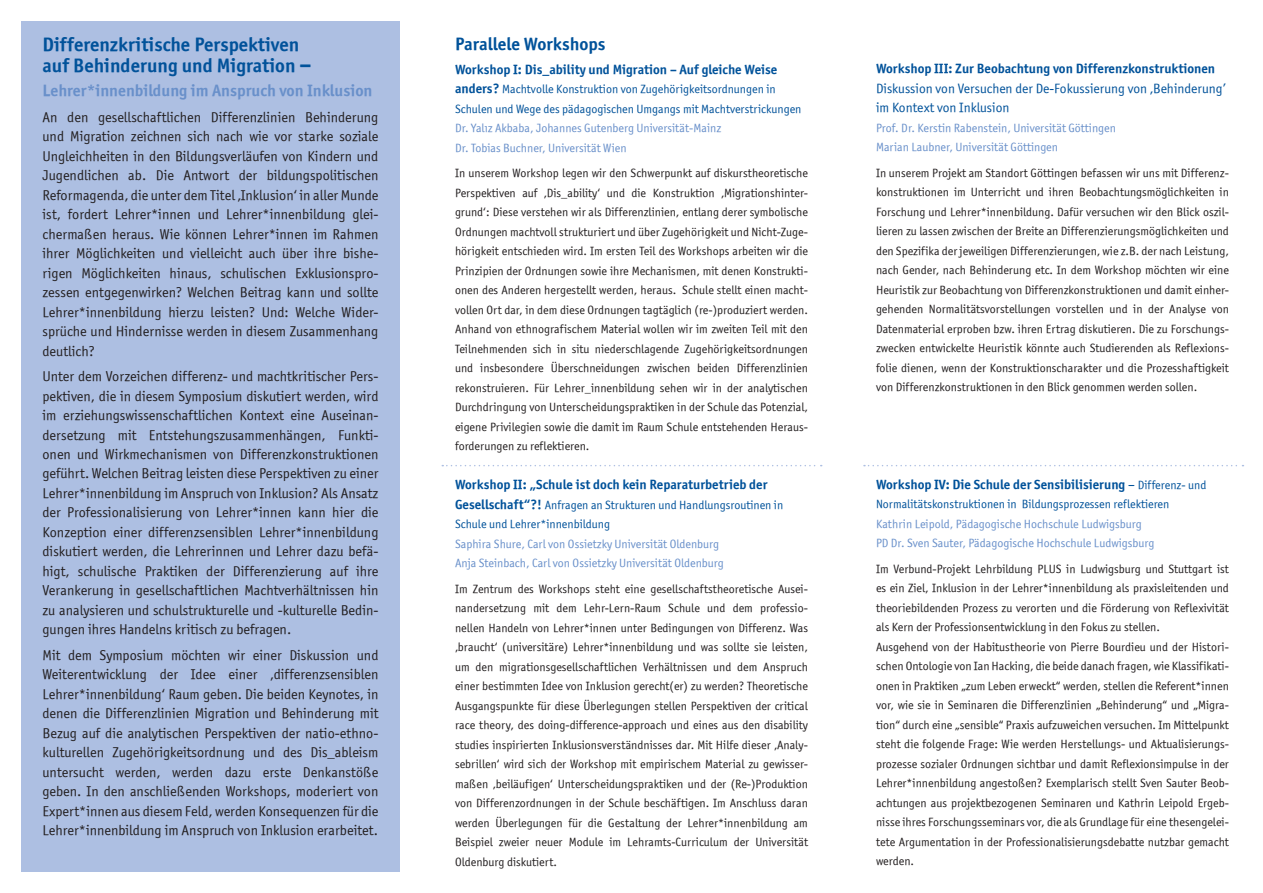
<style>
.page{position:relative;width:1263px;height:893px;background:#fff}
.page>*{position:absolute;margin:0;border:0;box-sizing:border-box;transform-origin:0 0}
.t1{font:19.5px/21px "Officina Sans ITCTT Bold";color:#01529a}
.t2{font:18px "Officina Sans ITCTT Bold";color:#01529a}
.t3{font:16.5px "Officina Sans ITCTT Bold";color:#6990ca}
.t4{font:14.25px/19.5px "Officina Sans ITCTT Book";color:#231f20;text-align:justify}
.t5{font:13.5px "Officina Sans ITCTT Bold";color:#01529a}
.t6{font:13.5px/19.5px "Officina Sans ITCTT Book";color:#01529a}
.t7{font:12px/19.5px "Officina Sans ITCTT Book";color:#231f20;text-align:justify}
.t8{font:12px/19.5px "Officina Sans ITCTT Book";color:#6990ca}
.t9{font:12px/19.5px "Officina Sans ITCTT Book";color:#01529a}
.s1{font-size:24px}
.s2{font-family:"Officina Sans ITCTT Bold";font-size:13.5px}
.s3{font-family:"Officina Sans ITCTT Book"}
.s4{font-family:"Officina Sans ITCTT Book";font-size:12px}
</style>
<div class="page">
<div style="left:21px;top:21px;width:379px;height:851px;background:#adbfe2"></div>
<svg style="left:442px;top:465px;width:380px;height:1px"></svg>
<svg style="left:864px;top:465px;width:379px;height:1px"></svg>
<h1 class="t1" style="left:43px;top:34px;width:270px">Differenzkritische Perspektiven auf Behinderung und Migration <span class="s1">–</span></h1>
<h3 class="t3" style="left:43px;top:80px;width:331px">Lehrer*innenbildung im Anspruch von Inklusion</h3>
<p class="t4" style="left:43px;top:107px;width:337px">An den gesellschaftlichen Differenzlinien Behinderung und Migration zeichnen sich nach wie vor starke soziale Ungleichheiten in den Bildungsverläufen von Kindern und Jugendlichen ab. Die Antwort der bildungspolitischen Reformagenda, die unter dem Titel ‚Inklusion‘ in aller Munde ist, fordert Lehrer*innen und Lehrer*innenbildung glei&shy;chermaßen heraus. Wie können Lehrer*innen im Rahmen ihrer Möglichkeiten und vielleicht auch über ihre bishe&shy;rigen Möglichkeiten hinaus, schulischen Exklusionspro&shy;zessen entgegenwirken? Welchen Beitrag kann und sollte Lehrer*innenbildung hierzu leisten? Und: Welche Wider&shy;sprüche und Hindernisse werden in diesem Zusammenhang deutlich?</p>
<p class="t4" style="left:43px;top:366px;width:337px">Unter dem Vorzeichen differenz- und machtkritischer Pers&shy;pektiven, die in diesem Symposium diskutiert werden, wird im erziehungswissenschaftlichen Kontext eine Auseinan&shy;dersetzung mit Entstehungszusammenhängen, Funkti&shy;onen und Wirkmechanismen von Differenzkonstruktionen geführt. Welchen Beitrag leisten diese Perspektiven zu einer Lehrer*innenbildung im Anspruch von Inklusion? Als Ansatz der Professionalisierung von Lehrer*innen kann hier die Konzeption einer differenzsensiblen Lehrer*innenbildung diskutiert werden, die Lehrerinnen und Lehrer dazu befä&shy;higt, schulische Praktiken der Differenzierung auf ihre Verankerung in gesellschaftlichen Machtverhältnissen hin zu analysieren und schulstrukturelle und -kulturelle Bedin&shy;gungen ihres Handelns kritisch zu befragen.</p>
<p class="t4" style="left:43px;top:645px;width:337px">Mit dem Symposium möchten wir einer Diskussion und Weiterentwicklung der Idee einer ‚differenzsensiblen Lehrer*innenbildung‘ Raum geben. Die beiden Keynotes, in denen die Differenzlinien Migration und Behinderung mit Bezug auf die analytischen Perspektiven der natio-ethno&shy;kulturellen Zugehörigkeitsordnung und des Dis_ableism untersucht werden, werden dazu erste Denkanstöße geben. In den anschließenden Workshops, moderiert von Expert*innen aus diesem Feld, werden Konsequenzen für die Lehrer*innenbildung im Anspruch von Inklusion erarbeitet.</p>
<h2 class="t2" style="left:455px;top:33px;width:152px">Parallele Workshops</h2>
<p class="t5" style="left:455px;top:61px;width:324px">Workshop I: Dis_ability und Migration – Auf gleiche Weise</p>
<p class="t9" style="left:455px;top:80px;width:348px"><span class="s2">anders?</span> Machtvolle Konstruktion von Zugehörigkeitsordnungen in<br>Schulen und Wege des pädagogischen Umgangs mit Machtverstrickungen</p>
<p class="t8" style="left:455px;top:119px;width:268px">Dr. Yalız Akbaba, Johannes Gutenberg Universität-Mainz<br>Dr. Tobias Buchner, Universität Wien</p>
<p class="t7" style="left:455px;top:164px;width:354px">In unserem Workshop legen wir den Schwerpunkt auf diskurstheoretische Perspektiven auf ‚Dis_ability‘ und die Konstruktion ‚Migrationshinter&shy;grund‘: Diese verstehen wir als Differenzlinien, entlang derer symbolische Ordnungen machtvoll strukturiert und über Zugehörigkeit und Nicht-Zuge&shy;hörigkeit entschieden wird. Im ersten Teil des Workshops arbeiten wir die Prinzipien der Ordnungen sowie ihre Mechanismen, mit denen Konstrukti&shy;onen des Anderen hergestellt werden, heraus. Schule stellt einen macht&shy;vollen Ort dar, in dem diese Ordnungen tagtäglich (re-)produziert werden.<br>Anhand von ethnografischem Material wollen wir im zweiten Teil mit den Teilnehmenden sich in situ niederschlagende Zugehörigkeitsordnungen und insbesondere Überschneidungen zwischen beiden Differenzlinien rekonstruieren. Für Lehrer_innenbildung sehen wir in der analytischen Durchdringung von Unterscheidungspraktiken in der Schule das Potenzial, eigene Privilegien sowie die damit im Raum Schule entstehenden Heraus&shy;forderungen zu reflektieren.</p>
<p class="t5" style="left:455px;top:476px;width:314px">Workshop II: „Schule ist doch kein Reparaturbetrieb der</p>
<p class="t9" style="left:455px;top:495px;width:330px"><span class="s2">Gesellschaft“?!</span> Anfragen an Strukturen und Handlungsroutinen in<br>Schule und Lehrer*innenbildung</p>
<p class="t8" style="left:455px;top:534px;width:270px">Saphira Shure, Carl von Ossietzky Universität Oldenburg<br>Anja Steinbach, Carl von Ossietzky Universität Oldenburg</p>
<p class="t7" style="left:455px;top:579px;width:354px">Im Zentrum des Workshops steht eine gesellschaftstheoretische Ausei&shy;nandersetzung mit dem Lehr-Lern-Raum Schule und dem professio&shy;nellen Handeln von Lehrer*innen unter Bedingungen von Differenz. Was ‚braucht‘ (universitäre) Lehrer*innenbildung und was sollte sie leisten, um den migrationsgesellschaftlichen Verhältnissen und dem Anspruch einer bestimmten Idee von Inklusion gerecht(er) zu werden? Theoretische Ausgangspunkte für diese Überlegungen stellen Perspektiven der critical race theory, des doing-difference-approach und eines aus den disability studies inspirierten Inklusionsverständnisses dar. Mit Hilfe dieser ‚Analy&shy;sebrillen‘ wird sich der Workshop mit empirischem Material zu gewisser&shy;maßen ‚beiläufigen‘ Unterscheidungspraktiken und der (Re-)Produktion von Differenzordnungen in der Schule beschäftigen. Im Anschluss daran werden Überlegungen für die Gestaltung der Lehrer*innenbildung am Beispiel zweier neuer Module im Lehramts-Curriculum der Universität Oldenburg diskutiert.</p>
<p class="t5" style="left:876px;top:60px;width:341px">Workshop III: Zur Beobachtung von Differenzkonstruktionen</p>
<p class="t6" style="left:876px;top:78px;width:351px">Diskussion von Versuchen der De-Fokussierung von ‚Behinderung’ im Kontext von Inklusion</p>
<p class="t8" style="left:876px;top:118px;width:241px">Prof. Dr. Kerstin Rabenstein, Universität Göttingen<br>Marian Laubner, Universität Göttingen</p>
<p class="t7" style="left:876px;top:163px;width:354px">In unserem Projekt am Standort Göttingen befassen wir uns mit Differenz&shy;konstruktionen im Unterricht und ihren Beobachtungsmöglichkeiten in Forschung und Lehrer*innenbildung. Dafür versuchen wir den Blick oszil&shy;lieren zu lassen zwischen der Breite an Differenzierungsmöglichkeiten und den Spezifika der jeweiligen Differenzierungen, wie z.B. der nach Leistung, nach Gender, nach Behinderung etc. In dem Workshop möchten wir eine Heuristik zur Beobachtung von Differenzkonstruktionen und damit einher&shy;gehenden Normalitätsvorstellungen vorstellen und in der Analyse von Datenmaterial erproben bzw. ihren Ertrag diskutieren. Die zu Forschungs&shy;zwecken entwickelte Heuristik könnte auch Studierenden als Reflexions&shy;folie dienen, wenn der Konstruktionscharakter und die Prozesshaftigkeit von Differenzkonstruktionen in den Blick genommen werden sollen.</p>
<p class="t5" style="left:876px;top:476px;width:332px">Workshop IV: Die Schule der Sensibilisierung <span class="s3">–</span> <span class="s4">Differenz- und</span></p>
<p class="t9" style="left:876px;top:494px;width:295px">Normalitätskonstruktionen in Bildungsprozessen reflektieren</p>
<p class="t8" style="left:876px;top:514px;width:280px">Kathrin Leipold, Pädagogische Hochschule Ludwigsburg<br>PD Dr. Sven Sauter, Pädagogische Hochschule Ludwigsburg</p>
<p class="t7" style="left:876px;top:559px;width:354px;text-align:left">Im Verbund-Projekt Lehrbildung PLUS in Ludwigsburg und Stuttgart ist es ein Ziel, Inklusion in der Lehrer*innenbildung als praxisleitenden und theoriebildenden Prozess zu verorten und die Förderung von Reflexivität als Kern der Professionsentwicklung in den Fokus zu stellen.<br>Ausgehend von der Habitustheorie von Pierre Bourdieu und der Histori&shy;schen Ontologie von Ian Hacking, die beide danach fragen, wie Klassifikati&shy;onen in Praktiken „zum Leben erweckt“ werden, stellen die Referent*innen vor, wie sie in Seminaren die Differenzlinien „Behinderung“ und „Migra&shy;tion“ durch eine „sensible“ Praxis aufzuweichen versuchen. Im Mittelpunkt steht die folgende Frage: Wie werden Herstellungs- und Aktualisierungs&shy;prozesse sozialer Ordnungen sichtbar und damit Reflexionsimpulse in der Lehrer*innenbildung angestoßen? Exemplarisch stellt Sven Sauter Beob&shy;achtungen aus projektbezogenen Seminaren und Kathrin Leipold Ergeb&shy;nisse ihres Forschungsseminars vor, die als Grundlage für eine thesengelei&shy;tete Argumentation in der Professionalisierungsdebatte nutzbar gemacht werden.</p>
</div>
